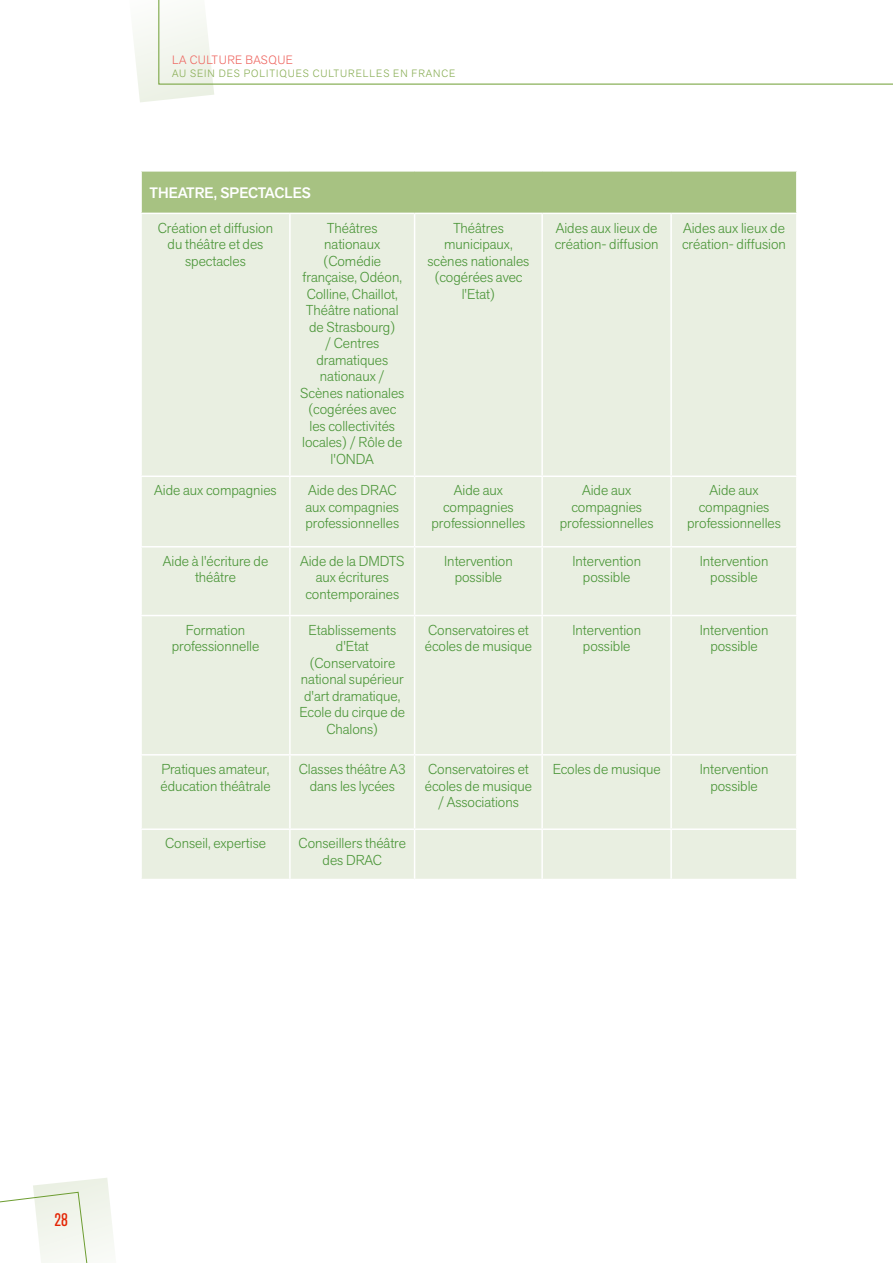
<style>
.page{position:relative;width:893px;height:1263px;background:#fff}
.page>*{position:absolute;margin:0;border:0;box-sizing:border-box;transform-origin:0 0}
.t1{font:condensed 18px "Akzidenz Grotesk BE";color:#e42404}
.t2{font:500 15px "Akzid Grtsk Next";color:#fff}
.t3{font:300 14.25px/16.5px "Akzid Grtsk Next";color:#4a9537;text-align:center}
.t4{font:300 12px "Akzid Grtsk Next";letter-spacing:.04em;color:#ee655f}
.t5{font:300 10.5px "Akzid Grtsk Next";letter-spacing:.09em;color:#86ac51}
</style>
<div class="page">
<svg style="left:133px;top:0;width:81px;height:102px"></svg>
<svg style="left:159px;top:0;width:734px;height:84px"></svg>
<svg style="left:0;top:1178px;width:114px;height:85px"></svg>
<div style="left:141px;top:171px;width:656px;height:42px;background:#a7c282"></div>
<div style="left:142px;top:214px;width:654px;height:665px;background:#e9efe1"></div>
<hr style="left:140px;top:170px;width:150px;height:2px;background:#fff">
<hr style="left:290px;top:170px;width:125px;height:2px;background:#fff">
<hr style="left:415px;top:170px;width:127px;height:2px;background:#fff">
<hr style="left:542px;top:170px;width:129px;height:2px;background:#fff">
<hr style="left:671px;top:170px;width:127px;height:2px;background:#fff">
<hr style="left:140px;top:172px;width:2px;height:41px;background:#fff">
<hr style="left:796px;top:172px;width:2px;height:41px;background:#fff">
<hr style="left:289px;top:214px;width:2px;height:261px;background:#fff">
<hr style="left:414px;top:214px;width:1px;height:261px;background:#fff">
<hr style="left:541px;top:214px;width:2px;height:261px;background:#fff">
<hr style="left:670px;top:214px;width:2px;height:261px;background:#fff">
<hr style="left:140px;top:475px;width:150px;height:2px;background:#fff">
<hr style="left:290px;top:475px;width:125px;height:2px;background:#fff">
<hr style="left:289px;top:477px;width:2px;height:69px;background:#fff">
<hr style="left:415px;top:475px;width:127px;height:2px;background:#fff">
<hr style="left:414px;top:477px;width:1px;height:69px;background:#fff">
<hr style="left:542px;top:475px;width:129px;height:2px;background:#fff">
<hr style="left:541px;top:477px;width:2px;height:69px;background:#fff">
<hr style="left:671px;top:475px;width:127px;height:2px;background:#fff">
<hr style="left:670px;top:477px;width:2px;height:69px;background:#fff">
<hr style="left:140px;top:546px;width:150px;height:1px;background:#fff">
<hr style="left:290px;top:546px;width:125px;height:1px;background:#fff">
<hr style="left:289px;top:547px;width:2px;height:68px;background:#fff">
<hr style="left:415px;top:546px;width:127px;height:1px;background:#fff">
<hr style="left:414px;top:547px;width:1px;height:68px;background:#fff">
<hr style="left:542px;top:546px;width:129px;height:1px;background:#fff">
<hr style="left:541px;top:547px;width:2px;height:68px;background:#fff">
<hr style="left:671px;top:546px;width:127px;height:1px;background:#fff">
<hr style="left:670px;top:547px;width:2px;height:68px;background:#fff">
<hr style="left:140px;top:615px;width:150px;height:1px;background:#fff">
<hr style="left:290px;top:615px;width:125px;height:1px;background:#fff">
<hr style="left:289px;top:616px;width:2px;height:138px;background:#fff">
<hr style="left:415px;top:615px;width:127px;height:1px;background:#fff">
<hr style="left:414px;top:616px;width:1px;height:138px;background:#fff">
<hr style="left:542px;top:615px;width:129px;height:1px;background:#fff">
<hr style="left:541px;top:616px;width:2px;height:138px;background:#fff">
<hr style="left:671px;top:615px;width:127px;height:1px;background:#fff">
<hr style="left:670px;top:616px;width:2px;height:138px;background:#fff">
<hr style="left:140px;top:754px;width:150px;height:1px;background:#fff">
<hr style="left:290px;top:754px;width:125px;height:1px;background:#fff">
<hr style="left:289px;top:755px;width:2px;height:73px;background:#fff">
<hr style="left:415px;top:754px;width:127px;height:1px;background:#fff">
<hr style="left:414px;top:755px;width:1px;height:73px;background:#fff">
<hr style="left:542px;top:754px;width:129px;height:1px;background:#fff">
<hr style="left:541px;top:755px;width:2px;height:73px;background:#fff">
<hr style="left:671px;top:754px;width:127px;height:1px;background:#fff">
<hr style="left:670px;top:755px;width:2px;height:73px;background:#fff">
<hr style="left:140px;top:828px;width:150px;height:2px;background:#fff">
<hr style="left:290px;top:828px;width:125px;height:2px;background:#fff">
<hr style="left:289px;top:830px;width:2px;height:49px;background:#fff">
<hr style="left:415px;top:828px;width:127px;height:2px;background:#fff">
<hr style="left:414px;top:830px;width:1px;height:49px;background:#fff">
<hr style="left:542px;top:828px;width:129px;height:2px;background:#fff">
<hr style="left:541px;top:830px;width:2px;height:49px;background:#fff">
<hr style="left:671px;top:828px;width:127px;height:2px;background:#fff">
<hr style="left:670px;top:830px;width:2px;height:49px;background:#fff">
<p class="t4" style="left:172px;top:52px;width:122px">la culture basque</p>
<p class="t5" style="left:172px;top:66px;width:284px">au sein des politiques culturelles en france</p>
<p class="t2" style="left:150px;top:183px;width:163px">THEATRE, SPECTACLES</p>
<p class="t3" style="left:158px;top:219px;width:117px">Création et diffusion du théâtre et des spectacles</p>
<p class="t3" style="left:300px;top:219px;width:106px">Théâtres nationaux (Comédie française, Odéon,<br>Colline, Chaillot,<br>Théâtre national de Strasbourg)<br>/ Centres dramatiques nationaux /<br>Scènes nationales (cogérées avec les collectivités locales) / Rôle de l'ONDA</p>
<p class="t3" style="left:427px;top:219px;width:103px">Théâtres municipaux, scènes nationales (cogérées avec l'Etat)</p>
<p class="t3" style="left:555px;top:219px;width:105px;text-align:left">Aides aux lieux de création- diffusion</p>
<p class="t3" style="left:682px;top:219px;width:105px;text-align:left">Aides aux lieux de création- diffusion</p>
<p class="t3" style="left:154px;top:482px;width:124px">Aide aux compagnies</p>
<p class="t3" style="left:305px;top:482px;width:95px;text-align:left">Aide des DRAC aux compagnies professionnelles</p>
<p class="t3" style="left:432px;top:482px;width:95px">Aide aux compagnies professionnelles</p>
<p class="t3" style="left:560px;top:482px;width:95px">Aide aux compagnies professionnelles</p>
<p class="t3" style="left:687px;top:482px;width:95px">Aide aux compagnies professionnelles</p>
<p class="t3" style="left:163px;top:553px;width:107px">Aide à l'écriture de théâtre</p>
<p class="t3" style="left:300px;top:553px;width:106px">Aide de la DMDTS aux écritures contemporaines</p>
<p class="t3" style="left:444px;top:553px;width:70px">I ntervention possible</p>
<p class="t3" style="left:572px;top:553px;width:70px">I ntervention possible</p>
<p class="t3" style="left:700px;top:553px;width:70px">I ntervention possible</p>
<p class="t3" style="left:172px;top:621px;width:89px">Formation professionnelle</p>
<p class="t3" style="left:299px;top:621px;width:107px">Etablissements d'Etat (Conservatoire national supérieur d'art dramatique,<br>Ecole du cirque de<br>Chalons)</p>
<p class="t3" style="left:425px;top:621px;width:109px;text-align:left">Conservatoires et écoles de musique</p>
<p class="t3" style="left:572px;top:621px;width:70px">I ntervention possible</p>
<p class="t3" style="left:700px;top:621px;width:70px">I ntervention possible</p>
<p class="t3" style="left:160px;top:761px;width:112px;text-align:left">Pratiques amateur, éducation théâtrale</p>
<p class="t3" style="left:299px;top:761px;width:108px">Classes théâtre A3 dans les lycées</p>
<p class="t3" style="left:425px;top:761px;width:109px">Conservatoires et écoles de musique / Associations</p>
<p class="t3" style="left:553px;top:761px;width:110px">Ecoles de musique</p>
<p class="t3" style="left:700px;top:761px;width:70px">I ntervention possible</p>
<p class="t3" style="left:165px;top:835px;width:102px">Conseil, expertise</p>
<p class="t3" style="left:299px;top:835px;width:109px">Conseillers théâtre des DRAC</p>
<p class="t1" style="left:54px;top:1209px;width:15px">28</p>
</div>
